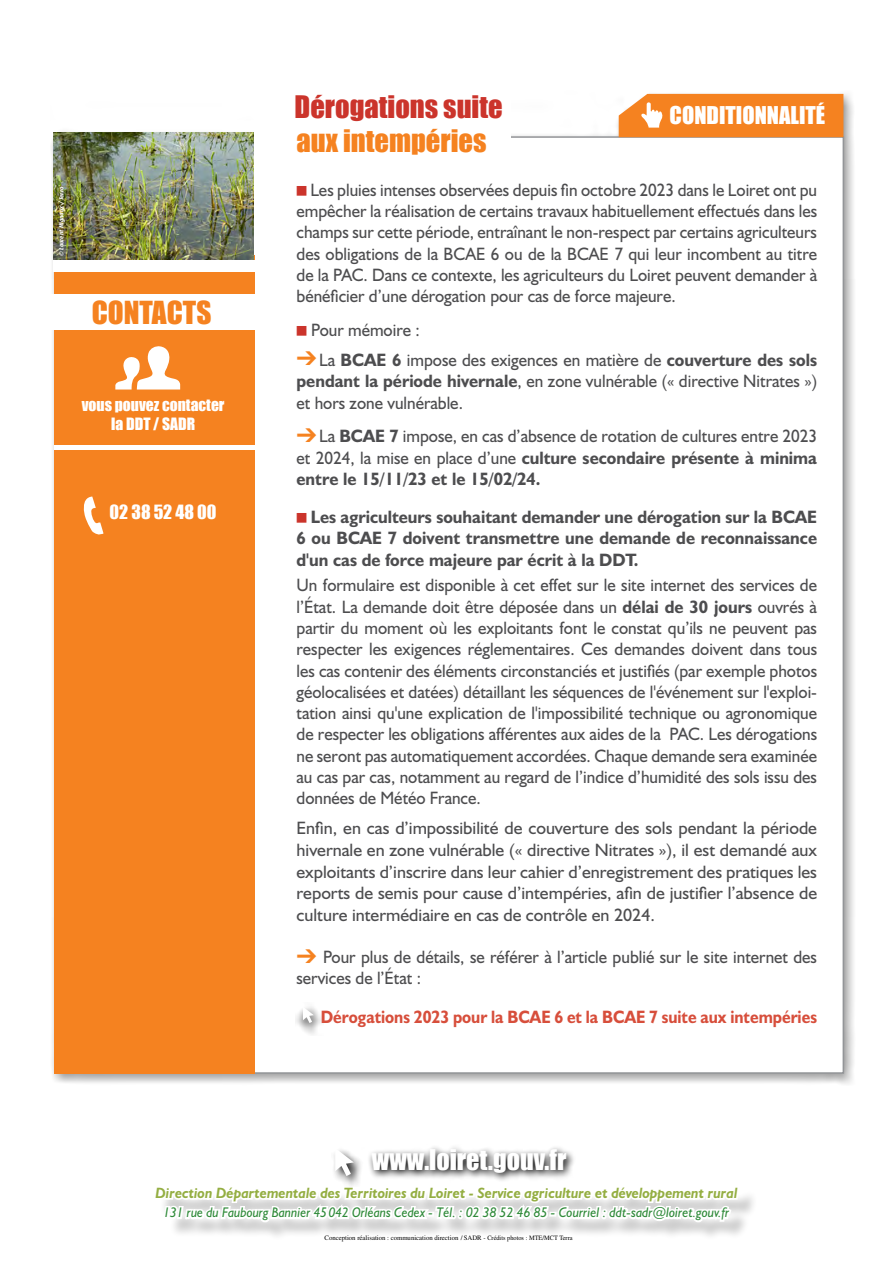
<style>
.page{position:relative;width:893px;height:1263px;background:#fff}
.page>*{position:absolute;margin:0;border:0;box-sizing:border-box;transform-origin:0 0}
.t1{font:29.1px "Impact";color:#f58220}
.t2{font:28.5px "Impact";color:#cb342b}
.t3{font:28.5px "Impact";color:#f58220}
.t4{font:26.1px "Impact";color:#fff}
.t5{font:22.5px "Impact";color:#fff}
.t6{font:18px/21.3px "Humanist 521 BT";color:#4d4d4f;text-align:justify;scale:.95 1}
.t7{font:18px/21.6px "Humanist 521 BT";color:#4d4d4f;text-align:justify}
.t8{font:700 18px/21.3px "Humanist 521 BT";color:#4d4d4f;text-align:justify;scale:.95 1}
.t9{font:700 18px "Humanist 521 BT";color:#d74e3b;scale:.9 1}
.t10{font:18px "Impact";color:#fff}
.t11{font:15.6px/18.8px "Impact";color:#fff;text-align:center}
.t12{font:italic 700 15px "Humanist 521 BT";color:#94ae42;scale:.94 1}
.t13{font:italic 14.1px "Humanist 521 BT";color:#2f8a39;scale:.94 1}
.t14{font:6.75px "Times";color:#000}
.t15{font:italic 700 6px "Dax OT";color:#fff;scale:.96 1}
.s1{font-weight:700}
.s2{font-size:6.6px}
</style>
<div class="page">
<div style="left:159px;top:1190px;width:599px;height:52px;background:#000;opacity:.2"></div>
<svg style="left:159px;top:1150px;width:582px;height:92px"></svg>
<svg style="left:367px;top:1147px;width:209px;height:35px"></svg>
<div style="left:50px;top:90px;width:806px;height:996px;background:#000;opacity:.4"></div>
<div style="left:252px;top:137px;width:591px;height:936px;background:#fff"></div>
<svg style="left:295px;top:1006px;width:28px;height:29px"></svg>
<svg style="left:303px;top:1007px;width:11px;height:16px"></svg>
<div style="left:54px;top:255px;width:200px;height:819px;background:#f58220"></div>
<img style="left:53px;top:133px;width:201px;height:127px">
<div style="left:619px;top:94px;width:224px;height:43px;background:#f58220"></div>
<div style="left:254px;top:83px;width:256px;height:74px;background:#fff"></div>
<svg style="left:510px;top:90px;width:5px;height:48px"></svg>
<div style="left:53px;top:260px;width:202px;height:11px;background:#fff"></div>
<div style="left:45px;top:294px;width:217px;height:36px;background:#fff"></div>
<svg style="left:115px;top:346px;width:65px;height:43px"></svg>
<hr style="left:54px;top:445px;width:202px;height:4px;background:#fff">
<svg style="left:83px;top:496px;width:20px;height:39px"></svg>
<p class="t15" style="left:58px;top:256px;width:73px;rotate:-90deg">© Laurent Mignaux / Terra</p>
<h1 class="t1" style="left:92px;top:290px;width:121px">Contacts</h1>
<p class="t11" style="left:82px;top:395px;width:144px">vous pouvez contacter la DDT / SADR</p>
<p class="t10" style="left:110px;top:498px;width:108px">02 38 52 48 00</p>
<h2 class="t2" style="left:295px;top:85px;width:210px">Dérogations suite</h2>
<p class="t5" style="left:670px;top:98px;width:157px">Conditionnalité</p>
<h2 class="t3" style="left:297px;top:119px;width:191px">aux intempéries</h2>
<p class="t6" style="left:296px;top:179px;width:549px;text-indent:14px">Les pluies intenses observées depuis fin octobre 2023 dans le Loiret ont pu empêcher la réalisation de certains travaux habituellement effectués dans les champs sur cette période, entraînant le non-respect par certains agriculteurs des obligations de la BCAE 6 ou de la BCAE 7 qui leur incombent au titre de la PAC. Dans ce contexte, les agriculteurs du Loiret peuvent demander à bénéficier d’une dérogation pour cas de force majeure.</p>
<p class="t6" style="left:319px;top:315px;width:526px;line-height:29.4px;text-indent:-8px">Pour mémoire :<br>La <span class="s1">BCAE 6</span> impose des exigences en matière de <span class="s1">couverture des sols</span></p>
<p class="t6" style="left:296px;top:370px;width:549px"><span class="s1">pendant la période hivernale</span>, en zone vulnérable (« directive Nitrates ») et hors zone vulnérable.</p>
<p class="t6" style="left:296px;top:425px;width:549px;text-indent:23px">La <span class="s1">BCAE 7</span> impose, en cas d’absence de rotation de cultures entre 2023 et 2024, la mise en place d’une <span class="s1">culture secondaire présente à minima entre le 15/11/23 et le 15/02/24.</span></p>
<p class="t8" style="left:296px;top:506px;width:549px;text-indent:14px">Les agriculteurs souhaitant demander une dérogation sur la BCAE 6 ou BCAE 7 doivent transmettre une demande de reconnaissance d'un cas de force majeure par écrit à la DDT.</p>
<p class="t6" style="left:296px;top:574px;width:549px">Un formulaire est disponible à cet effet sur le site internet des services de l’État. La demande doit être déposée dans un <span class="s1">délai de 30 jours</span> ouvrés à partir du moment où les exploitants font le constat qu’ils ne peuvent pas respecter les exigences réglementaires. Ces demandes doivent dans tous les cas contenir des éléments circonstanciés et justifiés (par exemple photos géolocalisées et datées) détaillant les séquences de l'événement sur l'exploi&shy;tation ainsi qu'une explication de l'impossibilité technique ou agronomique de respecter les obligations afférentes aux aides de la PAC. Les dérogations ne seront pas automatiquement accordées. Chaque demande sera examinée au cas par cas, notamment au regard de l’indice d’humidité des sols issu des données de Météo France.</p>
<p class="t7" style="left:296px;top:817px;width:522px">Enfin, en cas d’impossibilité de couverture des sols pendant la période hivernale en zone vulnérable (« directive Nitrates »), il est demandé aux exploitants d’inscrire dans leur cahier d’enregistrement des pratiques les reports de semis pour cause d’intempéries, afin de justifier l’absence de culture intermédiaire en cas de contrôle en 2024.</p>
<p class="t6" style="left:296px;top:946px;width:549px;text-indent:26px">Pour plus de détails, se référer à l’article publié sur le site internet des services de l’État :</p>
<p class="t9" style="left:321px;top:1005px;width:553px">Dérogations 2023 pour la BCAE 6 et la BCAE 7 suite aux intempéries</p>
<h3 class="t4" style="left:372px;top:1140px;width:196px">www.loiret.gouv.fr</h3>
<p class="t12" style="left:156px;top:1183px;width:620px">Direction Départementale des Territoires du Loiret - Service agriculture et développement rural</p>
<p class="t13" style="left:164px;top:1204px;width:603px">131 rue du Faubourg Bannier 45042 Orléans Cedex - Tél. : 02 38 52 46 85 - Courriel : ddt-sadr@loiret.gouv.fr</p>
<p class="t14" style="left:325px;top:1234px;width:250px">Conception réalisation : communication direction /SADR - <span class="s2">Crédits photos : MTE/MCT Terra</span></p>
</div>
